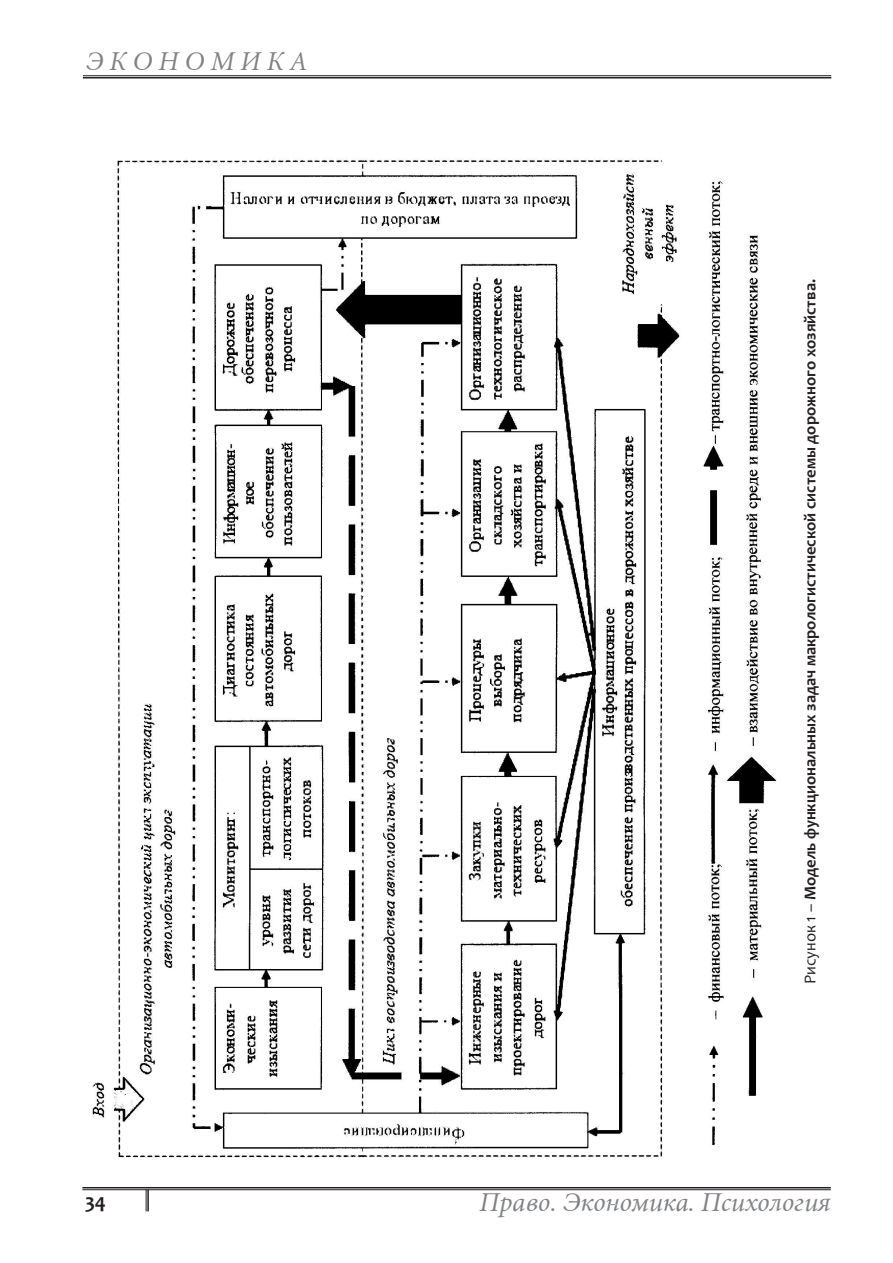
<style>
.page{position:relative;width:893px;height:1263px;background:#fff}
.page>*{position:absolute;margin:0;border:0;box-sizing:border-box;transform-origin:0 0}
.t1{font:italic 27px "Minion Cyr";color:#808285}
.t2{font:700 21px "Candara";color:#231f20}
.ОсновнойТекст{font:700 16.5px "Candara";color:#231f20}
.s1{font-weight:400}
</style>
<div class="page">
<hr style="left:82px;top:1187px;width:749px;height:1px;background:#231f20">
<hr style="left:82px;top:1189px;width:749px;height:1px;background:#231f20">
<hr style="left:147px;top:1189px;width:2px;height:22px;background:#231f20">
<svg style="left:146px;top:1189px;width:1px;height:22px"></svg>
<hr style="left:83px;top:75px;width:748px;height:1px;background:#231f20">
<hr style="left:83px;top:77px;width:748px;height:1px;background:#231f20">
<img style="left:92px;top:159px;width:685px;height:999px">
<h1 class="t1" style="left:85px;top:48px;width:223px">Э К О Н О М И К А</h1>
<p class="ОсновнойТекст" style="left:800px;top:984px;width:706px;rotate:-90deg"><span class="s1">Рисунок 1 –</span> Модель функциональных задач макрологистической системы дорожного хозяйства.</p>
<p class="t2" style="left:85px;top:1187px;width:23px">34</p>
<h1 class="t1" style="left:479px;top:1189px;width:353px">Право. Экономика. Психология</h1>
</div>
